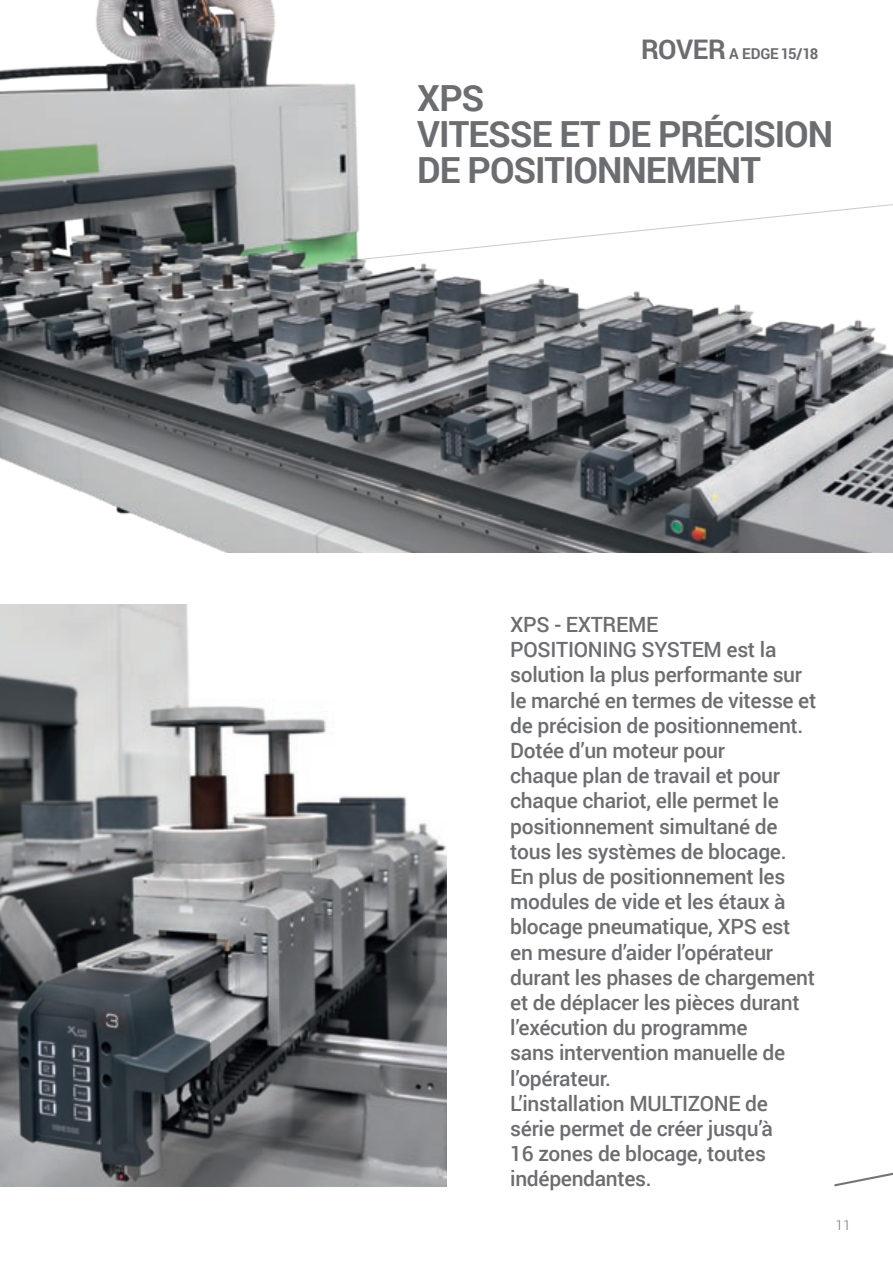
<style>
.page{position:relative;width:893px;height:1263px;background:#fff}
.page>*{position:absolute;margin:0;border:0;box-sizing:border-box;transform-origin:0 0}
.t1{font:700 36px/36px "Roboto";letter-spacing:-.03em;color:#6c6d70}
.t2{font:500 21px/25.2px "Roboto";letter-spacing:-.015em;color:#6c6d70}
.t3{font:700 15px "Roboto";letter-spacing:-.01em;color:#6c6d70}
.t4{font:300 13.5px "Roboto";color:#6c6d70}
.s1{font-size:27px}
</style>
<div class="page">
<svg style="left:834px;top:1172px;width:59px;height:14px"></svg>
<img style="left:0;top:605px;width:446px;height:581px">
<img style="left:0;top:0;width:893px;height:553px">
<p class="t3" style="left:641px;top:43px;width:179px"><span class="s1">ROVER</span> A EDGE 15/18</p>
<p class="t1" style="left:417px;top:78px;width:417px">XPS<br>VITESSE ET DE PRÉCISION<br>DE POSITIONNEMENT</p>
<p class="t2" style="left:510px;top:611px;width:150px">XPS - EXTREME</p>
<p class="t2" style="left:510px;top:636px;width:308px">POSITIONING SYSTEM est la solution la plus performante sur le marché en termes de vitesse et de précision de positionnement.<br>Dotée d’un moteur pour<br>chaque plan de travail et pour chaque chariot, elle permet le positionnement simultané de tous les systèmes de blocage.<br>En plus de positionnement les modules de vide et les étaux à blocage pneumatique, XPS est en mesure d’aider l’opérateur durant les phases de chargement et de déplacer les pièces durant l’exécution du programme<br>sans intervention manuelle de l’opérateur.</p>
<p class="t2" style="left:510px;top:1090px;width:264px">L’installation MULTIZONE de série permet de créer jusqu’à<br>16 zones de blocage, toutes indépendantes.</p>
<p class="t4" style="left:836px;top:1215px;width:16px">11</p>
</div>
